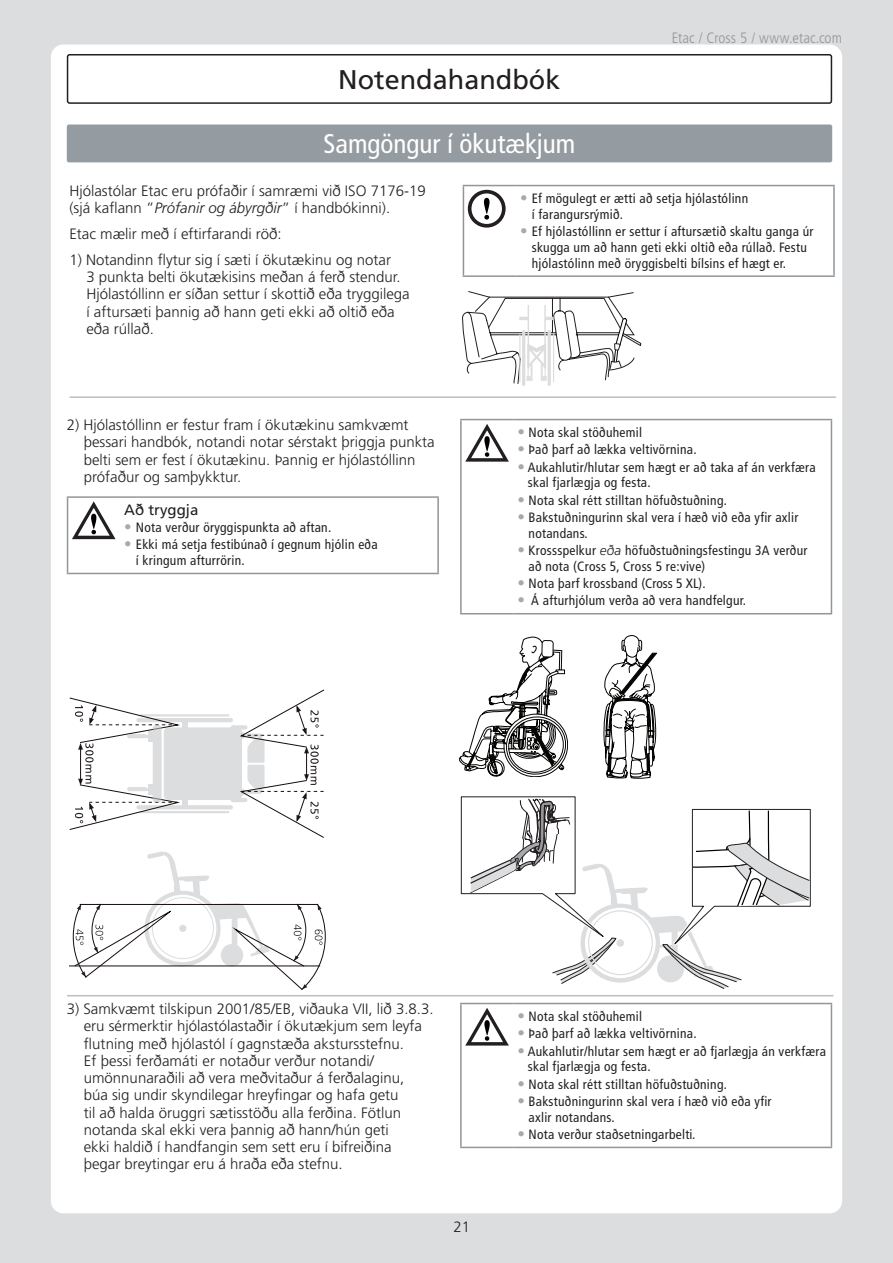
<style>
.page{position:relative;width:893px;height:1263px;background:#dcdddf}
.page>*{position:absolute;margin:0;border:0;box-sizing:border-box;transform-origin:0 0}
.t1{font:condensed 27px "Frutiger LT Pro";color:#fff}
.t2{font:27px "Frutiger LT Pro";color:#231f20}
.t3{font:300 15px/17.2px "Frutiger LT Pro";color:#231f20}
.t4{font:300 condensed 15px "Frutiger LT Pro";letter-spacing:.005em;color:#939598}
.t5{font:15px "Frutiger LT Pro";color:#231f20}
.t6{font:condensed 13.5px/15.8px "Frutiger LT Pro";letter-spacing:.02em;color:#231f20}
.s1{font-style:italic}
.s2{font-weight:300;font-stretch:normal;font-size:15px;color:#a8a9ad}
.s3{font-weight:300;font-style:italic;font-stretch:normal}
</style>
<div class="page">
<div style="left:51px;top:45px;width:791px;height:1168px;background:#fff;border-radius:13px"></div>
<svg style="left:460px;top:796px;width:351px;height:193px"></svg>
<hr style="left:140px;top:714px;width:89px;height:2px;background:#dcdddf">
<hr style="left:136px;top:718px;width:97px;height:4px;background:#dcdddf;border-radius:2px">
<hr style="left:140px;top:811px;width:89px;height:2px;background:#dcdddf">
<hr style="left:136px;top:805px;width:97px;height:4px;background:#dcdddf;border-radius:2px">
<div style="left:182px;top:720px;width:5px;height:85px;background:#dcdddf"></div>
<hr style="left:231px;top:725px;width:16px;height:4px;background:#dcdddf;border-radius:2px">
<hr style="left:231px;top:798px;width:16px;height:4px;background:#dcdddf;border-radius:2px">
<div style="left:164px;top:727px;width:78px;height:73px;background:#dcdddf;border-radius:5px"></div>
<svg style="left:240px;top:690px;width:84px;height:148px"></svg>
<svg style="left:70px;top:698px;width:109px;height:132px"></svg>
<hr style="left:127px;top:787px;width:20px;height:4px;background:#dcdddf;border-radius:2px">
<div style="left:153px;top:725px;width:9px;height:77px;background:#dcdddf;border-radius:3px"></div>
<hr style="left:70px;top:966px;width:250px;height:1px;background:#150d0b">
<svg style="left:73px;top:851px;width:253px;height:139px"></svg>
<svg style="left:604px;top:635px;width:53px;height:143px"></svg>
<svg style="left:459px;top:637px;width:109px;height:140px"></svg>
<hr style="left:70px;top:396px;width:765px;height:2px;background:#bcbdc0">
<hr style="left:68px;top:995px;width:765px;height:1px;background:#bcbdc0">
<svg style="left:462px;top:291px;width:179px;height:95px"></svg>
<hr style="left:463px;top:186px;width:1px;height:89px;background:#939598">
<hr style="left:463px;top:185px;width:53px;height:1px;background:#939598">
<hr style="left:463px;top:275px;width:53px;height:2px;background:#939598">
<hr style="left:516px;top:185px;width:319px;height:1px;background:#939598">
<hr style="left:833px;top:186px;width:2px;height:89px;background:#939598">
<hr style="left:516px;top:275px;width:319px;height:2px;background:#939598">
<svg style="left:468px;top:190px;width:38px;height:38px"></svg>
<hr style="left:67px;top:498px;width:1px;height:75px;background:#939598">
<hr style="left:67px;top:496px;width:53px;height:2px;background:#939598">
<hr style="left:67px;top:573px;width:53px;height:1px;background:#939598">
<hr style="left:120px;top:496px;width:319px;height:2px;background:#939598">
<hr style="left:437px;top:498px;width:2px;height:75px;background:#939598">
<hr style="left:120px;top:573px;width:319px;height:1px;background:#939598">
<svg style="left:72px;top:501px;width:44px;height:38px"></svg>
<hr style="left:460px;top:420px;width:2px;height:193px;background:#939598">
<hr style="left:460px;top:419px;width:53px;height:1px;background:#939598">
<hr style="left:460px;top:613px;width:53px;height:1px;background:#939598">
<hr style="left:513px;top:419px;width:319px;height:1px;background:#939598">
<hr style="left:831px;top:420px;width:1px;height:193px;background:#939598">
<hr style="left:513px;top:613px;width:319px;height:1px;background:#939598">
<svg style="left:465px;top:424px;width:44px;height:38px"></svg>
<hr style="left:460px;top:1004px;width:2px;height:143px;background:#939598">
<hr style="left:460px;top:1003px;width:53px;height:1px;background:#939598">
<hr style="left:460px;top:1147px;width:53px;height:1px;background:#939598">
<hr style="left:513px;top:1003px;width:319px;height:1px;background:#939598">
<hr style="left:831px;top:1004px;width:1px;height:143px;background:#939598">
<hr style="left:513px;top:1147px;width:319px;height:1px;background:#939598">
<svg style="left:465px;top:1008px;width:44px;height:37px"></svg>
<div style="left:67px;top:125px;width:765px;height:37px;background:#959ca1;border-radius:2px"></div>
<div style="left:67px;top:54px;width:765px;height:50px;border:2px solid #231f20;border-radius:2px"></div>
<p class="t2" style="left:338px;top:63px;width:224px">Notendahandbók</p>
<p class="t1" style="left:324px;top:128px;width:253px">Samgöngur í ökutækjum</p>
<p class="t4" style="left:672px;top:29px;width:172px">Etac / Cross 5 / www.etac.com</p>
<p class="t3" style="left:69px;top:182px;width:358px">Hjólastólar Etac eru prófaðir í samræmi við ISO 7176-19 (sjá kaflann ”<span class="s1">Prófanir og ábyrgðir</span>” í handbókinni).</p>
<p class="t3" style="left:69px;top:225px;width:214px">Etac mælir með í eftirfarandi röð:</p>
<p class="t3" style="left:86px;top:251px;width:325px;text-indent:-17px">1) Notandinn flytur sig í sæti í ökutækinu og notar<br>3 punkta belti ökutækisins meðan á ferð stendur.<br>Hjólastóllinn er síðan settur í skottið eða tryggilega í aftursæti þannig að hann geti ekki að oltið eða eða rúllað.</p>
<p class="t3" style="left:84px;top:416px;width:352px;text-indent:-17px">2) Hjólastóllinn er festur fram í ökutækinu samkvæmt þessari handbók, notandi notar sérstakt þriggja punkta belti sem er fest í ökutækinu. Þannig er hjólastóllinn prófaður og samþykktur.</p>
<p class="t5" style="left:124px;top:501px;width:76px">Að tryggja</p>
<p class="t6" style="left:124px;top:519px;width:209px"><span class="s2">•</span> Nota verður öryggispunkta að aftan.</p>
<p class="t6" style="left:136px;top:537px;width:243px;text-indent:-12px"><span class="s2">•</span> Ekki má setja festibúnað í gegnum hjólin eða í kringum afturrörin.</p>
<p class="t6" style="left:532px;top:191px;width:218px;text-indent:-12px"><span class="s2">•</span> Ef mögulegt er ætti að setja hjólastólinn í farangursrýmið.</p>
<p class="t6" style="left:532px;top:224px;width:283px;text-indent:-12px"><span class="s2">•</span> Ef hjólastóllinn er settur í aftursætið skaltu ganga úr skugga um að hann geti ekki oltið eða rúllað. Festu hjólastólinn með öryggisbelti bílsins ef hægt er.</p>
<p class="t6" style="left:517px;top:425px;width:126px"><span class="s2">•</span> Nota skal stöðuhemil</p>
<p class="t6" style="left:517px;top:442px;width:181px"><span class="s2">•</span> Það þarf að lækka veltivörnina.</p>
<p class="t6" style="left:528px;top:459px;width:289px;text-indent:-10px"><span class="s2">•</span> Aukahlutir/hlutar sem hægt er að taka af án verkfæra skal fjarlægja og festa.</p>
<p class="t6" style="left:517px;top:492px;width:211px"><span class="s2">•</span> Nota skal rétt stilltan höfuðstuðning.</p>
<p class="t6" style="left:529px;top:509px;width:271px;text-indent:-11px"><span class="s2">•</span> Bakstuðningurinn skal vera í hæð við eða yfir axlir notandans.</p>
<p class="t6" style="left:529px;top:542px;width:280px;text-indent:-11px"><span class="s2">•</span> Krossspelkur <span class="s3">eða</span> höfuðstuðningsfestingu 3A verður að nota (Cross 5, Cross 5 re:vive)</p>
<p class="t6" style="left:517px;top:575px;width:190px"><span class="s2">•</span> Nota þarf krossband (Cross 5 XL).</p>
<p class="t6" style="left:517px;top:593px;width:230px"><span class="s2">•</span> Á afturhjólum verða að vera handfelgur.</p>
<p class="t3" style="left:84px;top:1000px;width:351px;text-indent:-17px">3) Samkvæmt tilskipun 2001/85/EB, viðauka VII, lið 3.8.3. eru sérmerktir hjólastólastaðir í ökutækjum sem leyfa flutning með hjólastól í gagnstæða akstursstefnu.<br>Ef þessi ferðamáti er notaður verður notandi/ umönnunaraðili að vera meðvitaður á ferðalaginu,<br>búa sig undir skyndilegar hreyfingar og hafa getu<br>til að halda öruggri sætisstöðu alla ferðina. Fötlun notanda skal ekki vera þannig að hann/hún geti<br>ekki haldið í handfangin sem sett eru í bifreiðina<br>þegar breytingar eru á hraða eða stefnu.</p>
<p class="t6" style="left:517px;top:1009px;width:126px"><span class="s2">•</span> Nota skal stöðuhemil</p>
<p class="t6" style="left:517px;top:1026px;width:181px"><span class="s2">•</span> Það þarf að lækka veltivörnina.</p>
<p class="t6" style="left:528px;top:1043px;width:300px;text-indent:-10px"><span class="s2">•</span> Aukahlutir/hlutar sem hægt er að fjarlægja án verkfæra skal fjarlægja og festa.</p>
<p class="t6" style="left:517px;top:1076px;width:211px"><span class="s2">•</span> Nota skal rétt stilltan höfuðstuðning.</p>
<p class="t6" style="left:529px;top:1093px;width:245px;text-indent:-11px"><span class="s2">•</span> Bakstuðningurinn skal vera í hæð við eða yfir axlir notandans.</p>
<p class="t6" style="left:517px;top:1126px;width:179px"><span class="s2">•</span> Nota verður staðsetningarbelti.</p>
<p class="t3" style="left:454px;top:1218px;width:18px">21</p>
</div>
